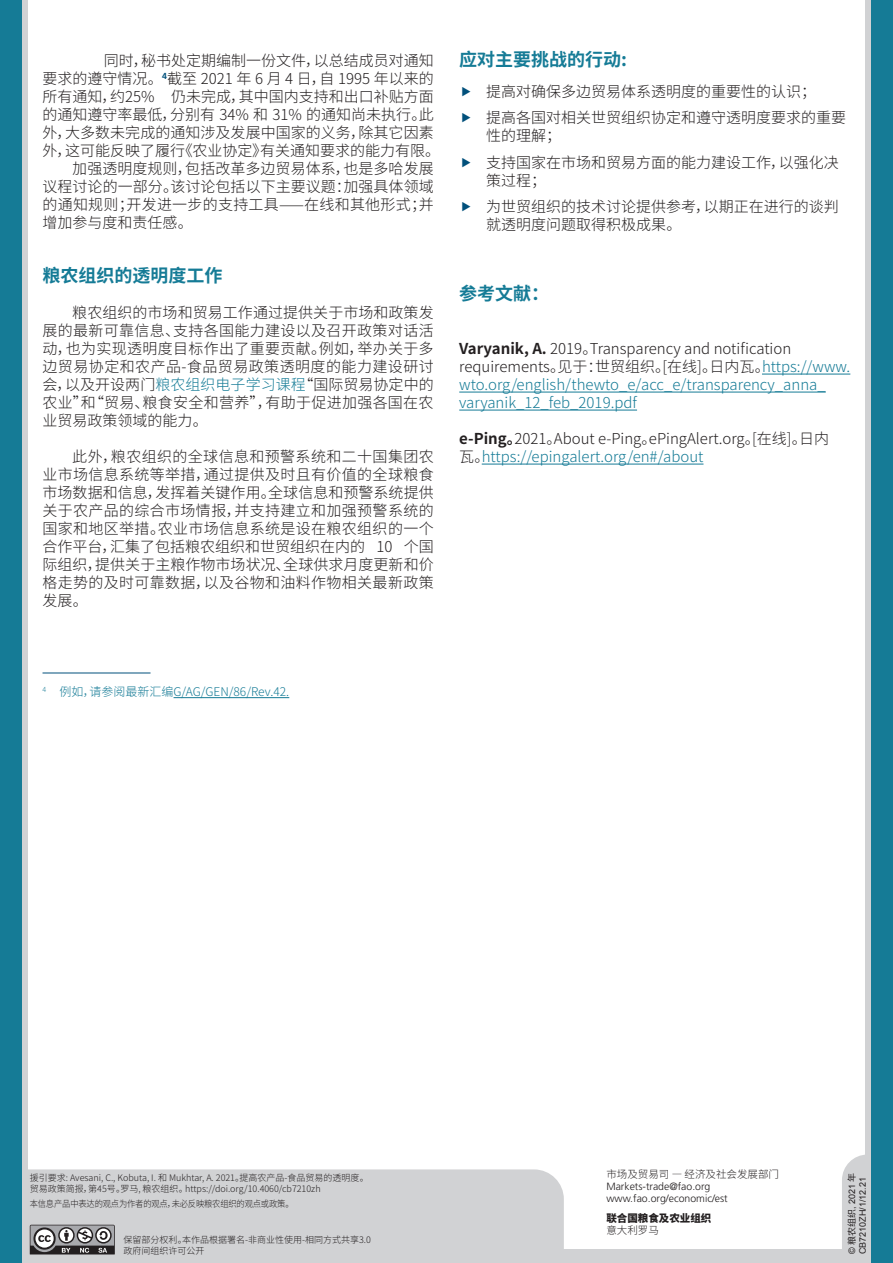
<style>
.page{position:relative;width:893px;height:1263px;background:#fff}
.page>*{position:absolute;margin:0;border:0;box-sizing:border-box;transform-origin:0 0}
.t1{font:700 18px "Source Han Sans CN";color:#157b96}
.t2{font:300 15px/18px "Source Han Sans CN";color:#231f20}
.t3{font:300 15px/18px "Source Han Sans CN";color:#157b96}
.t4{font:300 12px "Source Han Sans CN";color:#157b96}
.t5{font:300 10.5px/12px "Frutiger LT Std";color:#231f20}
.t6{font:300 10.5px "Source Han Sans CN";color:#231f20}
.t7{font:800 10.5px "Source Han Sans CN";color:#231f20}
.t8{font:300 9px/10.8px "Source Han Sans CN";color:#231f20}
.t9{font:300 9px "Source Han Sans CN";letter-spacing:-.02em;color:#231f20;scale:.92 1}
.t10{font:9px/10.8px "Arial";color:#231f20}
.s1{color:#157b96}
.s2{font-weight:700;color:#231f20}
.s3{color:#231f20}
.s4{font-weight:700}
.s5{font-family:"Source Han Sans CN"}
</style>
<div class="page">
<div style="left:28px;top:1169px;width:536px;height:94px;background:#d1d2d4"></div>
<div style="left:842px;top:1154px;width:23px;height:109px;background:#d1d2d4"></div>
<div style="left:550px;top:1249px;width:299px;height:14px;background:#d1d2d4"></div>
<div style="left:0;top:0;width:28px;height:1263px;background:linear-gradient(to bottom,#d1d2d4,#d1d2d4)"></div>
<svg style="left:865px;top:0;width:7px;height:1263px;background:#b6c5cb"></svg>
<div style="left:872px;top:0;width:21px;height:1263px;background:#157b96"></div>
<div style="left:0;top:0;width:21px;height:1263px;background:#157b96"></div>
<hr style="left:43px;top:673px;width:108px;height:1px;background:#01507b">
<hr style="left:174px;top:697px;width:115px;height:1px;background:#157b96">
<hr style="left:762px;top:374px;width:88px;height:1px;background:#157b96">
<hr style="left:459px;top:392px;width:367px;height:1px;background:#157b96">
<hr style="left:459px;top:410px;width:178px;height:1px;background:#157b96">
<hr style="left:482px;top:464px;width:221px;height:1px;background:#157b96">
<svg style="left:30px;top:1225px;width:85px;height:29px"></svg>
<p class="t2" style="left:104px;top:52px;width:331px">同时，秘书处定期编制一份文件，以总结成员对通知</p>
<p class="t2" style="left:43px;top:70px;width:393px">要求的遵守情况。<sup>4</sup>截至 2021 年 6 月 4 日，自 1995 年以来的</p>
<p class="t2" style="left:43px;top:88px;width:393px">所有通知，约25% 仍未完成，其中国内支持和出口补贴方面</p>
<p class="t2" style="left:43px;top:106px;width:393px">的通知遵守率最低，分别有 34% 和 31% 的通知尚未执行。此</p>
<p class="t2" style="left:43px;top:124px;width:393px">外，大多数未完成的通知涉及发展中国家的义务，除其它因素</p>
<p class="t2" style="left:43px;top:142px;width:399px">外，这可能反映了履行《农业协定》有关通知要求的能力有限。</p>
<p class="t2" style="left:72px;top:160px;width:363px">加强透明度规则，包括改革多边贸易体系，也是多哈发展</p>
<p class="t2" style="left:43px;top:178px;width:393px">议程讨论的一部分。该讨论包括以下主要议题：加强具体领域</p>
<p class="t2" style="left:43px;top:196px;width:393px">的通知规则；开发进一步的支持工具——在线和其他形式；并</p>
<p class="t2" style="left:43px;top:214px;width:152px">增加参与度和责任感。</p>
<p class="t1" style="left:43px;top:265px;width:181px">粮农组织的透明度工作</p>
<p class="t2" style="left:43px;top:304px;width:393px;text-align:justify;text-indent:30px">粮农组织的市场和贸易工作通过提供关于市场和政策发展的最新可靠信息、支持各国能力建设以及召开政策对话活动，也为实现透明度目标作出了重要贡献。例如，举办关于多边贸易协定和农产品-食品贸易政策透明度的能力建设研讨会，以及开设两门<span class="s1">粮农组织电子学习课程</span>“国际贸易协定中的农业”和“贸易、粮食安全和营养”，有助于促进加强各国在农业贸易政策领域的能力。</p>
<p class="t2" style="left:43px;top:448px;width:393px;text-align:justify;text-indent:30px">此外，粮农组织的全球信息和预警系统和二十国集团农业市场信息系统等举措，通过提供及时且有价值的全球粮食市场数据和信息，发挥着关键作用。全球信息和预警系统提供关于农产品的综合市场情报，并支持建立和加强预警系统的国家和地区举措。农业市场信息系统是设在粮农组织的一个合作平台，汇集了包括粮农组织和世贸组织在内的 10 个国际组织，提供关于主粮作物市场状况、全球供求月度更新和价格走势的及时可靠数据，以及谷物和油料作物相关最新政策发展。</p>
<p class="t1" style="left:459px;top:49px;width:169px">应对主要挑战的行动:</p>
<p class="t2" style="left:486px;top:78px;width:361px;line-height:26.5px">提高对确保多边贸易体系透明度的重要性的认识；<br>提高各国对相关世贸组织协定和遵守透明度要求的重要</p>
<p class="t2" style="left:486px;top:123px;width:354px;line-height:26.5px">性的理解；<br>支持国家在市场和贸易方面的能力建设工作，以强化决</p>
<p class="t2" style="left:486px;top:167px;width:354px;line-height:26.5px">策过程；<br>为世贸组织的技术讨论提供参考，以期正在进行的谈判</p>
<p class="t2" style="left:486px;top:216px;width:197px">就透明度问题取得积极成果。</p>
<p class="t1" style="left:459px;top:283px;width:91px">参考文献：</p>
<p class="t3" style="left:459px;top:340px;width:393px"><span class="s2">Varyanik, A.</span> <span class="s3">2019。Transparency and notification requirements。见于：世贸组织。[在线]。日内瓦。</span>https://www. wto.org/english/thewto_e/acc_e/transparency_anna_ varyanik_12_feb_2019.pdf</p>
<p class="t2" style="left:459px;top:430px;width:371px"><span class="s4">e-Ping。</span>2021。About e-Ping。ePingAlert.org。[在线]。日内瓦。<span class="s1">https://epingalert.org/en#/about</span></p>
<p class="t4" style="left:43px;top:685px;width:248px"><sup>4</sup> 例如，请参阅最新汇编G/AG/GEN/86/Rev.42.</p>
<p class="t8" style="left:30px;top:1173px;width:340px">援引要求: Avesani, C., Kobuta, I. 和 Mukhtar, A. 2021。提高农产品-食品贸易的透明度。贸易政策简报，第45号。罗马, 粮农组织。https://doi.org/10.4060/cb7210zh</p>
<p class="t9" style="left:30px;top:1198px;width:288px">本信息产品中表达的观点为作者的观点，未必反映粮农组织的观点或政策。</p>
<p class="t8" style="left:124px;top:1235px;width:249px">保留部分权利。本作品根据署名-非商业性使用-相同方式共享3.0政府间组织许可公开</p>
<p class="t6" style="left:606px;top:1168px;width:174px">市场及贸易司 ― 经济及社会发展部门</p>
<p class="t5" style="left:606px;top:1180px;width:123px">Markets-trade@fao.org www.fao.org/economic/est</p>
<p class="t7" style="left:606px;top:1212px;width:106px">联合国粮食及农业组织</p>
<p class="t6" style="left:606px;top:1224px;width:54px">意大利罗马</p>
<p class="t10" style="left:846px;top:1254px;width:83px;rotate:-90deg">© <span class="s5">粮农组织</span>, 2021 <span class="s5">年<br></span>CB7210ZH/1/12.21</p>
</div>
